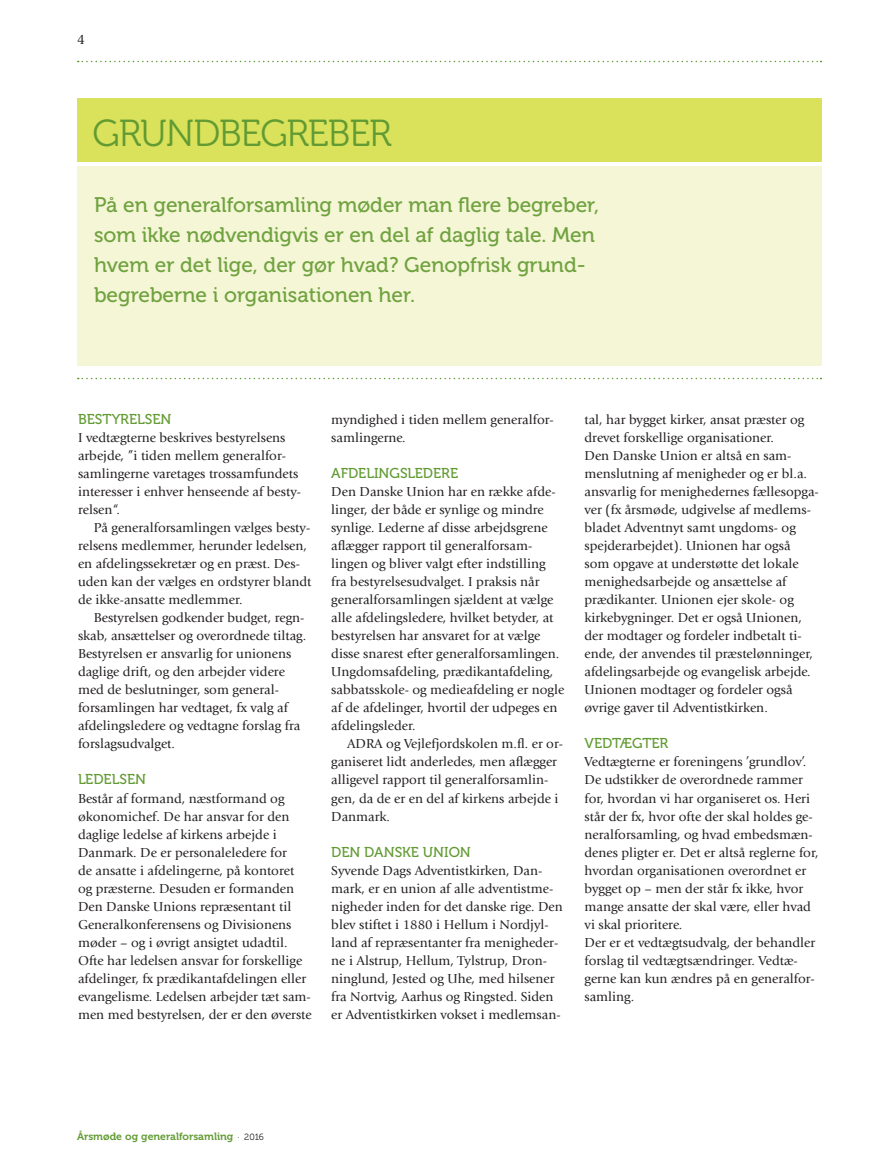
<style>
.page{position:relative;width:877px;height:1154px;background:#fff}
.page>*{position:absolute;margin:0;border:0;box-sizing:border-box;transform-origin:0 0}
.t1{font:37.5px "Museo 300";letter-spacing:-.03em;color:#629b33}
.t2{font:21px/30px "Museo 500";color:#70a240}
.t3{font:14.25px "Museo 500";color:#629b33}
.t4{font:14.25px "Giovanni";color:#231f20}
.t5{font:13.5px/18px "Giovanni";color:#231f20}
.t6{font:10.5px "Museo 700";color:#629b33}
.s1{font-family:"Museo 300";font-size:9px;color:#231f20}
</style>
<div class="page">
<svg style="left:78px;top:61px;width:743px;height:1px"></svg>
<svg style="left:78px;top:378px;width:743px;height:1px"></svg>
<div style="left:77px;top:98px;width:744px;height:64px;background:#d9e25a"></div>
<div style="left:77px;top:166px;width:744px;height:200px;background:#f4f6d5"></div>
<p class="t4" style="left:77px;top:34px;width:9px">4</p>
<h1 class="t1" style="left:93px;top:118px;width:301px">GRUNDBEGREBER</h1>
<h2 class="t2" style="left:94px;top:192px;width:507px">På en generalforsamling møder man flere begreber, som ikke nødvendigvis er en del af daglig tale. Men hvem er det lige, der gør hvad? Genopfrisk grund&shy;begreberne i organisationen her.</h2>
<p class="t3" style="left:78px;top:414px;width:95px">BESTYRELSEN</p>
<p class="t5" style="left:78px;top:430px;width:225px">I vedtægterne beskrives bestyrelsens arbejde, ”i tiden mellem generalfor&shy;samlingerne varetages trossamfundets interesser i enhver henseende af besty&shy;relsen“.</p>
<p class="t5" style="left:78px;top:520px;width:235px;text-indent:16px">På generalforsamlingen vælges besty&shy;relsens medlemmer, herunder ledelsen, en afdelingssekretær og en præst. Des&shy;uden kan der vælges en ordstyrer blandt de ikke-ansatte medlemmer.</p>
<p class="t5" style="left:78px;top:610px;width:230px;text-indent:16px">Bestyrelsen godkender budget, regn&shy;skab, ansættelser og overordnede tiltag.<br>Bestyrelsen er ansvarlig for unionens daglige drift, og den arbejder videre med de beslutninger, som general&shy;forsamlingen har vedtaget, fx valg af afdelingsledere og vedtagne forslag fra forslagsudvalget.</p>
<p class="t3" style="left:78px;top:774px;width:70px">LEDELSEN</p>
<p class="t5" style="left:78px;top:790px;width:235px">Består af formand, næstformand og økonomichef. De har ansvar for den daglige ledelse af kirkens arbejde i Danmark. De er personaleledere for<br>de ansatte i afdelingerne, på kontoret og præsterne. Desuden er formanden Den Danske Unions repræsentant til Generalkonferensens og Divisionens møder – og i øvrigt ansigtet udadtil.<br>Ofte har ledelsen ansvar for forskellige afdelinger, fx prædikantafdelingen eller evangelisme. Ledelsen arbejder tæt sam&shy;men med bestyrelsen, der er den øverste</p>
<p class="t5" style="left:331px;top:412px;width:224px">myndighed i tiden mellem generalfor&shy;samlingerne.</p>
<p class="t3" style="left:331px;top:468px;width:128px">AFDELINGSLEDERE</p>
<p class="t5" style="left:331px;top:484px;width:234px">Den Danske Union har en række afde&shy;linger, der både er synlige og mindre synlige. Lederne af disse arbejdsgrene aflægger rapport til generalforsam&shy;lingen og bliver valgt efter indstilling fra bestyrelsesudvalget. I praksis når generalforsamlingen sjældent at vælge alle afdelingsledere, hvilket betyder, at bestyrelsen har ansvaret for at vælge disse snarest efter generalforsamlingen.<br>Ungdomsafdeling, prædikantafdeling, sabbatsskole- og medieafdeling er nogle af de afdelinger, hvortil der udpeges en afdelingsleder.</p>
<p class="t5" style="left:331px;top:736px;width:233px;text-indent:16px">ADRA og Vejlefjordskolen m.fl. er or&shy;ganiseret lidt anderledes, men aflægger alligevel rapport til generalforsamlin&shy;gen, da de er en del af kirkens arbejde i Danmark.</p>
<p class="t3" style="left:331px;top:846px;width:141px">DEN DANSKE UNION</p>
<p class="t5" style="left:331px;top:862px;width:233px">Syvende Dags Adventistkirken, Dan&shy;mark, er en union af alle adventistme&shy;nigheder inden for det danske rige. Den blev stiftet i 1880 i Hellum i Nordjyl&shy;land af repræsentanter fra menigheder&shy;ne i Alstrup, Hellum, Tylstrup, Dron&shy;ninglund, Jested og Uhe, med hilsener fra Nortvig, Aarhus og Ringsted. Siden er Adventistkirken vokset i medlemsan-</p>
<p class="t5" style="left:584px;top:412px;width:236px">tal, har bygget kirker, ansat præster og drevet forskellige organisationer.<br>Den Danske Union er altså en sam&shy;menslutning af menigheder og er bl.a. ansvarlig for menighedernes fællesopga&shy;ver (fx årsmøde, udgivelse af medlems&shy;bladet Adventnyt samt ungdoms- og spejderarbejdet). Unionen har også som opgave at understøtte det lokale menighedsarbejde og ansættelse af prædikanter. Unionen ejer skole- og kirkebygninger. Det er også Unionen, der modtager og fordeler indbetalt ti&shy;ende, der anvendes til præstelønninger, afdelingsarbejde og evangelisk arbejde.<br>Unionen modtager og fordeler også øvrige gaver til Adventistkirken.</p>
<p class="t3" style="left:584px;top:738px;width:85px">VEDTÆGTER</p>
<p class="t5" style="left:584px;top:754px;width:235px">Vedtægterne er foreningens ’grundlov’.<br>De udstikker de overordnede rammer for, hvordan vi har organiseret os. Heri står der fx, hvor ofte der skal holdes ge&shy;neralforsamling, og hvad embedsmæn&shy;denes pligter er. Det er altså reglerne for, hvordan organisationen overordnet er bygget op – men der står fx ikke, hvor mange ansatte der skal være, eller hvad vi skal prioritere.<br>Der er et vedtægtsudvalg, der behandler forslag til vedtægtsændringer. Vedtæ&shy;gerne kan kun ændres på en generalfor&shy;samling.</p>
<p class="t6" style="left:77px;top:1132px;width:188px">Årsmøde og generalforsamling <span class="s1">· 2016</span></p>
</div>
